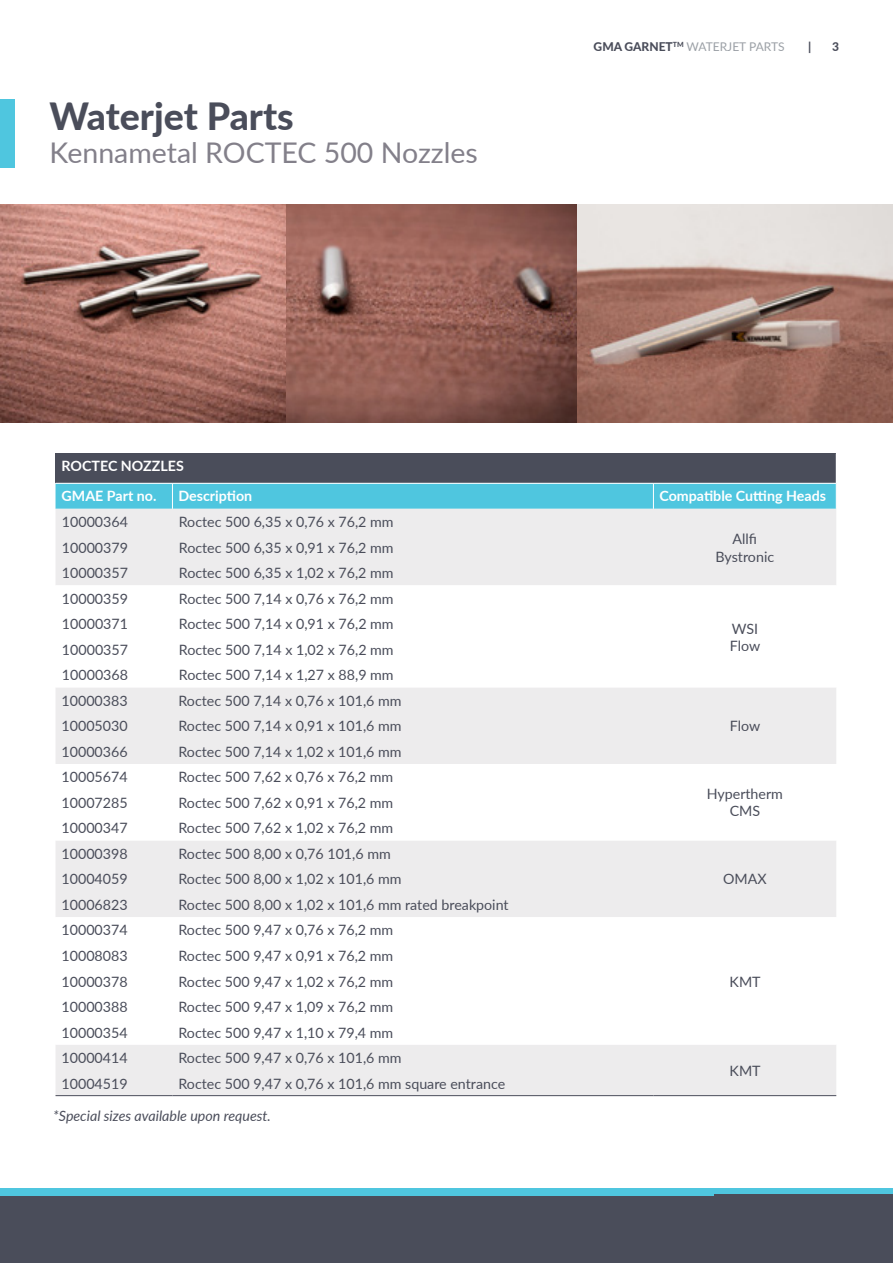
<style>
.page{position:relative;width:893px;height:1263px;background:#fff}
.page>*{position:absolute;margin:0;border:0;box-sizing:border-box;transform-origin:0 0}
.t1{font:800 37.5px "Lato";color:#4a4d5a}
.t2{font:28.5px "Lato";color:#83808a}
.t3{font:14.25px/17.1px "Lato";color:#4a4d5a;text-align:center}
.t4{font:700 14.25px/29.7px "Lato";color:#fff}
.t5{font:italic 14.25px "Lato";color:#4a4d5a}
.t6{font:12px "Lato";color:#9ba0a6}
.t7{font:800 12px "Lato";color:#4a4d5a}
.s1{font-weight:800;color:#4a4d5a}
</style>
<div class="page">
<div style="left:0;top:1188px;width:893px;height:19px;background:#4fc6df"></div>
<div style="left:0;top:1195px;width:893px;height:68px;background:#4a4d5a"></div>
<div style="left:0;top:1191px;width:713px;height:5px;background:#4fc6df"></div>
<div style="left:0;top:99px;width:14px;height:68px;background:#4fc6df"></div>
<img style="left:0;top:205px;width:286px;height:217px">
<img style="left:286px;top:205px;width:292px;height:217px">
<img style="left:578px;top:205px;width:315px;height:217px">
<div style="left:56px;top:453px;width:780px;height:30px;background:#4a4d5a"></div>
<div style="left:56px;top:509px;width:780px;height:586px;background:#edeced"></div>
<svg style="left:56px;top:585px;width:780px;height:255px"></svg>
<svg style="left:56px;top:917px;width:780px;height:127px"></svg>
<svg style="left:56px;top:483px;width:781px;height:26px;background:#57c8e0"></svg>
<hr style="left:56px;top:815px;width:116px;height:1px;background:#fff">
<hr style="left:172px;top:815px;width:481px;height:1px;background:#fff">
<hr style="left:56px;top:1095px;width:116px;height:1px;background:#4a4d5a">
<hr style="left:172px;top:1095px;width:481px;height:1px;background:#4a4d5a">
<hr style="left:653px;top:1095px;width:183px;height:1px;background:#4a4d5a">
<h1 class="t1" style="left:50px;top:89px;width:246px">Waterjet Parts</h1>
<h2 class="t2" style="left:50px;top:133px;width:430px">Kennametal ROCTEC 500 Nozzles</h2>
<p class="t6" style="left:594px;top:38px;width:192px"><span class="s1">GMA GARNET</span><sup>TM</sup> WATERJET PARTS</p>
<p class="t7" style="left:808px;top:38px;width:5px">|</p>
<p class="t7" style="left:832px;top:38px;width:8px">3</p>
<p class="t4" style="left:62px;top:450px;width:124px">ROCTEC NOZZLES<br>GMAE Part no.</p>
<p class="t4" style="left:178px;top:480px;width:75px">Description</p>
<p class="t4" style="left:659px;top:480px;width:168px">Compatible Cutting Heads</p>
<p class="t3" style="left:62px;top:513px;width:68px">10000364</p>
<p class="t3" style="left:179px;top:513px;width:216px">Roctec 500 6,35 x 0,76 x 76,2 mm</p>
<p class="t3" style="left:62px;top:538px;width:68px">10000379</p>
<p class="t3" style="left:179px;top:538px;width:216px">Roctec 500 6,35 x 0,91 x 76,2 mm</p>
<p class="t3" style="left:62px;top:564px;width:68px">10000357</p>
<p class="t3" style="left:179px;top:564px;width:216px">Roctec 500 6,35 x 1,02 x 76,2 mm</p>
<p class="t3" style="left:62px;top:589px;width:68px">10000359</p>
<p class="t3" style="left:179px;top:589px;width:216px">Roctec 500 7,14 x 0,76 x 76,2 mm</p>
<p class="t3" style="left:715px;top:529px;width:60px;line-height:18px">Allfi<br>Bystronic</p>
<p class="t3" style="left:62px;top:615px;width:68px">10000371</p>
<p class="t3" style="left:179px;top:615px;width:216px">Roctec 500 7,14 x 0,91 x 76,2 mm</p>
<p class="t3" style="left:62px;top:640px;width:68px">10000357</p>
<p class="t3" style="left:179px;top:640px;width:216px">Roctec 500 7,14 x 1,02 x 76,2 mm</p>
<p class="t3" style="left:62px;top:666px;width:68px">10000368</p>
<p class="t3" style="left:179px;top:666px;width:216px">Roctec 500 7,14 x 1,27 x 88,9 mm</p>
<p class="t3" style="left:62px;top:691px;width:68px">10000383</p>
<p class="t3" style="left:179px;top:691px;width:225px">Roctec 500 7,14 x 0,76 x 101,6 mm</p>
<p class="t3" style="left:62px;top:717px;width:68px">10005030</p>
<p class="t3" style="left:179px;top:717px;width:225px">Roctec 500 7,14 x 0,91 x 101,6 mm</p>
<p class="t3" style="left:730px;top:717px;width:32px">Flow</p>
<p class="t3" style="left:62px;top:742px;width:68px">10000366</p>
<p class="t3" style="left:179px;top:742px;width:225px">Roctec 500 7,14 x 1,02 x 101,6 mm</p>
<p class="t3" style="left:62px;top:768px;width:68px">10005674</p>
<p class="t3" style="left:179px;top:768px;width:216px">Roctec 500 7,62 x 0,76 x 76,2 mm</p>
<p class="t3" style="left:707px;top:785px;width:78px">Hypertherm<br>CMS</p>
<p class="t3" style="left:730px;top:619px;width:32px;text-align:left">WSI<br>Flow</p>
<p class="t3" style="left:62px;top:793px;width:68px">10007285</p>
<p class="t3" style="left:179px;top:793px;width:216px">Roctec 500 7,62 x 0,91 x 76,2 mm</p>
<p class="t3" style="left:62px;top:819px;width:68px">10000347</p>
<p class="t3" style="left:179px;top:819px;width:216px">Roctec 500 7,62 x 1,02 x 76,2 mm</p>
<p class="t3" style="left:62px;top:845px;width:68px">10000398</p>
<p class="t3" style="left:179px;top:845px;width:214px">Roctec 500 8,00 x 0,76 101,6 mm</p>
<p class="t3" style="left:62px;top:870px;width:68px">10004059</p>
<p class="t3" style="left:179px;top:870px;width:225px">Roctec 500 8,00 x 1,02 x 101,6 mm</p>
<p class="t3" style="left:723px;top:870px;width:45px">OMAX</p>
<p class="t3" style="left:62px;top:896px;width:68px">10006823</p>
<p class="t3" style="left:179px;top:896px;width:332px">Roctec 500 8,00 x 1,02 x 101,6 mm rated breakpoint</p>
<p class="t3" style="left:62px;top:921px;width:68px">10000374</p>
<p class="t3" style="left:179px;top:921px;width:216px">Roctec 500 9,47 x 0,76 x 76,2 mm</p>
<p class="t3" style="left:730px;top:972px;width:33px">KMT</p>
<p class="t3" style="left:62px;top:947px;width:68px">10008083</p>
<p class="t3" style="left:179px;top:947px;width:216px">Roctec 500 9,47 x 0,91 x 76,2 mm</p>
<p class="t3" style="left:62px;top:972px;width:68px">10000378</p>
<p class="t3" style="left:179px;top:972px;width:216px">Roctec 500 9,47 x 1,02 x 76,2 mm</p>
<p class="t3" style="left:62px;top:998px;width:68px">10000388</p>
<p class="t3" style="left:179px;top:998px;width:216px">Roctec 500 9,47 x 1,09 x 76,2 mm</p>
<p class="t3" style="left:62px;top:1023px;width:68px">10000354</p>
<p class="t3" style="left:179px;top:1023px;width:216px">Roctec 500 9,47 x 1,10 x 79,4 mm</p>
<p class="t3" style="left:62px;top:1049px;width:68px">10000414</p>
<p class="t3" style="left:179px;top:1049px;width:225px">Roctec 500 9,47 x 0,76 x 101,6 mm</p>
<p class="t3" style="left:730px;top:1061px;width:33px">KMT</p>
<p class="t3" style="left:62px;top:1074px;width:68px">10004519</p>
<p class="t3" style="left:179px;top:1074px;width:328px">Roctec 500 9,47 x 0,76 x 101,6 mm square entrance</p>
<p class="t5" style="left:53px;top:1106px;width:219px">*Special sizes available upon request.</p>
</div>
